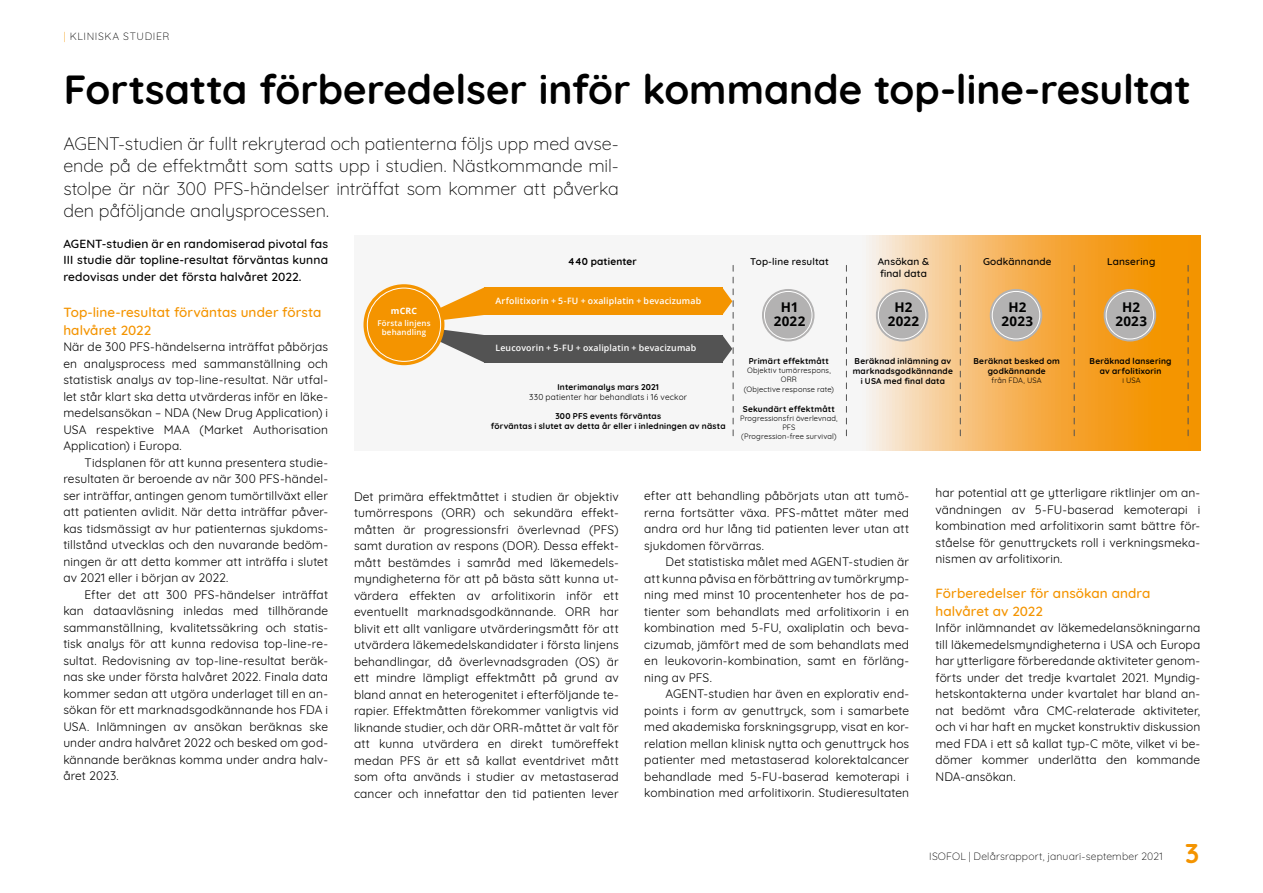
<style>
.page{position:relative;width:1263px;height:893px;background:#fff}
.page>*{position:absolute;margin:0;border:0;box-sizing:border-box;transform-origin:0 0}
.t1{font:700 40.5px "Quicksand";color:#000}
.t2{font:700 27px "Quicksand";color:#f49400}
.t3{font:300 18px/22.5px "Quicksand";letter-spacing:-.005em;color:#000;text-align:justify}
.t4{font:500 13.5px/18px "Quicksand";letter-spacing:.005em;color:#f49400}
.t5{font:700 13.35px/13.5px "Open Sans";letter-spacing:.02em;color:#000;text-align:center}
.t6{font:12px/16.5px "Quicksand";letter-spacing:.01em;color:#000;text-align:justify}
.t7{font:500 12px/16.5px "Quicksand";letter-spacing:.01em;color:#000;text-align:justify}
.t8{font:300 10.5px "Quicksand";letter-spacing:.02em;color:#000}
.t9{font:300 10.5px "Quicksand";letter-spacing:.06em;color:#000}
.t10{font:500 10.05px/12px "Quicksand";letter-spacing:.02em;color:#000}
.t11{font:700 10.05px "Quicksand";letter-spacing:.01em;color:#000}
.t12{font:500 9.9px "Quicksand";letter-spacing:.02em;color:#000}
.t13{font:600 8.85px "Open Sans";letter-spacing:.02em;color:#fff}
.t14{font:700 8.85px "Open Sans";color:#fff}
.t15{font:700 8.4px/10.1px "Quicksand";letter-spacing:.025em;color:#000;text-align:center}
.t16{font:8.4px "Quicksand";letter-spacing:.02em;color:#000}
.t17{font:600 7.95px/9.4px "Open Sans";letter-spacing:.02em;color:#fff;text-align:center}
.t18{font:7.5px/9px "Quicksand";letter-spacing:.02em;color:#000;text-align:center}
.s1{color:#f49400}
</style>
<div class="page">
<svg style="left:364px;top:236px;width:836px;height:214px"></svg>
<div style="left:484px;top:287px;width:238px;height:28px;background:#f49400"></div>
<div style="left:484px;top:335px;width:238px;height:27px;background:#535353"></div>
<svg style="left:420px;top:287px;width:64px;height:75px"></svg>
<div style="left:363px;top:284px;width:81px;height:81px;background:#f49400;border-radius:50%"></div>
<div style="left:367px;top:288px;width:74px;height:74px;border:1px solid #fff;border-radius:50%"></div>
<svg style="left:722px;top:265px;width:12px;height:171px"></svg>
<svg style="left:762px;top:289px;width:52px;height:52px"></svg>
<div style="left:764px;top:291px;width:48px;height:48px;background:#b3b2b2;border-radius:50%"></div>
<div style="left:764px;top:291px;width:48px;height:48px;border:1px solid #fff;border-radius:50%"></div>
<svg style="left:876px;top:289px;width:52px;height:52px"></svg>
<div style="left:878px;top:291px;width:48px;height:48px;background:#b3b2b2;border-radius:50%"></div>
<div style="left:878px;top:291px;width:48px;height:48px;border:1px solid #fff;border-radius:50%"></div>
<svg style="left:990px;top:289px;width:52px;height:52px"></svg>
<div style="left:992px;top:291px;width:48px;height:48px;background:#b3b2b2;border-radius:50%"></div>
<div style="left:992px;top:291px;width:48px;height:48px;border:1px solid #fff;border-radius:50%"></div>
<svg style="left:1104px;top:289px;width:52px;height:52px"></svg>
<div style="left:1106px;top:291px;width:48px;height:48px;background:#b3b2b2;border-radius:50%"></div>
<div style="left:1106px;top:291px;width:48px;height:48px;border:1px solid #fff;border-radius:50%"></div>
<svg style="left:846px;top:265px;width:1px;height:171px"></svg>
<svg style="left:960px;top:265px;width:1px;height:171px"></svg>
<svg style="left:1074px;top:265px;width:1px;height:171px"></svg>
<svg style="left:1188px;top:265px;width:1px;height:171px"></svg>
<p class="t9" style="left:64px;top:28px;width:107px"><span class="s1">|</span> KLINISKA STUDIER</p>
<h1 class="t1" style="left:64px;top:56px;width:1128px">Fortsatta förberedelser inför kommande top-line-resultat</h1>
<h3 class="t3" style="left:63px;top:130px;width:557px">AGENT-studien är fullt rekryterad och patienterna följs upp med avse&shy;ende på de effektmått som satts upp i studien. Nästkommande mil&shy;stolpe är när 300 PFS-händelser inträffat som kommer att påverka den påföljande analysprocessen.</h3>
<p class="t7" style="left:63px;top:234px;width:266px">AGENT-studien är en randomiserad pivotal fas III studie där topline-resultat förväntas kunna redovisas under det första halvåret 2022.</p>
<p class="t4" style="left:63px;top:302px;width:260px">Top-line-resultat förväntas under första halvåret 2022</p>
<p class="t6" style="left:63px;top:338px;width:266px">När de 300 PFS-händelserna inträffat påbörjas en analysprocess med sammanställning och statistisk analys av top-line-resultat. När utfal&shy;let står klart ska detta utvärderas inför en läke&shy;medelsansökan – NDA (New Drug Application) i USA respektive MAA (Market Authorisation Application) i Europa.</p>
<p class="t6" style="left:63px;top:453px;width:266px;text-indent:21px">Tidsplanen för att kunna presentera studie&shy;resultaten är beroende av när 300 PFS-händel&shy;ser inträffar, antingen genom tumörtillväxt eller att patienten avlidit. När detta inträffar påver&shy;kas tidsmässigt av hur patienternas sjukdoms&shy;tillstånd utvecklas och den nuvarande bedöm&shy;ningen är att detta kommer att inträffa i slutet av 2021 eller i början av 2022.</p>
<p class="t6" style="left:63px;top:585px;width:266px;text-indent:21px">Efter det att 300 PFS-händelser inträffat kan dataavläsning inledas med tillhörande sammanställning, kvalitetssäkring och statis&shy;tisk analys för att kunna redovisa top-line-re&shy;sultat. Redovisning av top-line-resultat beräk&shy;nas ske under första halvåret 2022. Finala data kommer sedan att utgöra underlaget till en an&shy;sökan för ett marknadsgodkännande hos FDA i USA. Inlämningen av ansökan beräknas ske under andra halvåret 2022 och besked om god&shy;kännande beräknas komma under andra halv&shy;året 2023.</p>
<p class="t12" style="left:750px;top:253px;width:80px">Top-line resultat</p>
<p class="t10" style="left:878px;top:254px;width:53px">Ansökan &amp; final data</p>
<p class="t10" style="left:983px;top:254px;width:70px">Godkännande</p>
<p class="t10" style="left:1107px;top:254px;width:50px">Lansering</p>
<p class="t11" style="left:568px;top:253px;width:70px">440 patienter</p>
<p class="t13" style="left:495px;top:295px;width:207px">Arfolitixorin + 5-FU + oxaliplatin + bevacizumab</p>
<p class="t13" style="left:495px;top:342px;width:202px">Leucovorin + 5-FU + oxaliplatin + bevacizumab</p>
<p class="t5" style="left:774px;top:300px;width:33px">H1<br>2022</p>
<p class="t5" style="left:888px;top:300px;width:33px">H2<br>2022</p>
<p class="t5" style="left:1001px;top:300px;width:33px">H2<br>2023</p>
<p class="t5" style="left:1115px;top:300px;width:33px">H2<br>2023</p>
<p class="t14" style="left:391px;top:305px;width:28px">mCRC</p>
<p class="t17" style="left:377px;top:318px;width:55px">Första linjens behandling</p>
<p class="t15" style="left:749px;top:355px;width:82px">Primärt effektmått</p>
<p class="t18" style="left:747px;top:365px;width:85px">Objektiv tumörrespons,<br>ORR</p>
<p class="t18" style="left:744px;top:384px;width:92px">(Objective response rate)</p>
<p class="t15" style="left:743px;top:403px;width:93px">Sekundärt effektmått</p>
<p class="t18" style="left:740px;top:413px;width:99px">Progressionsfri överlevnad,<br>PFS<br>(Progression-free survival)</p>
<p class="t15" style="left:853px;top:355px;width:102px">Beräknad inlämning av marknadsgodkännande i USA med final data</p>
<p class="t15" style="left:973px;top:355px;width:88px">Beräknat besked om godkännande</p>
<p class="t15" style="left:1090px;top:355px;width:83px">Beräknad lansering av arfolitixorin</p>
<p class="t18" style="left:1122px;top:375px;width:20px">i USA</p>
<p class="t18" style="left:991px;top:375px;width:52px">från FDA, USA</p>
<p class="t15" style="left:557px;top:381px;width:103px">Interimanalys mars 2021</p>
<p class="t16" style="left:529px;top:390px;width:159px">330 patienter har behandlats i 16 veckor</p>
<p class="t15" style="left:491px;top:411px;width:236px">300 PFS events förväntas<br>förväntas i slutet av detta år eller i inledningen av nästa</p>
<p class="t6" style="left:935px;top:484px;width:266px">har potential att ge ytterligare riktlinjer om an&shy;vändningen av 5-FU-baserad kemoterapi i kombination med arfolitixorin samt bättre för&shy;ståelse för genuttryckets roll i verkningsmeka&shy;nismen av arfolitixorin.</p>
<p class="t4" style="left:935px;top:583px;width:216px">Förberedelser för ansökan andra halvåret av 2022</p>
<p class="t6" style="left:935px;top:619px;width:266px">Inför inlämnandet av läkemedelansökningarna till läkemedelsmyndigheterna i USA och Europa har ytterligare förberedande aktiviteter genom&shy;förts under det tredje kvartalet 2021. Myndig&shy;hetskontakterna under kvartalet har bland an&shy;nat bedömt våra CMC-relaterade aktiviteter, och vi har haft en mycket konstruktiv diskussion med FDA i ett så kallat typ-C möte, vilket vi be&shy;dömer kommer underlätta den kommande NDA-ansökan.</p>
<p class="t6" style="left:354px;top:487px;width:266px">Det primära effektmåttet i studien är objektiv tumörrespons (ORR) och sekundära effekt&shy;måtten är progressionsfri överlevnad (PFS) samt duration av respons (DOR). Dessa effekt&shy;mått bestämdes i samråd med läkemedels&shy;myndigheterna för att på bästa sätt kunna ut&shy;värdera effekten av arfolitixorin inför ett eventuellt marknadsgodkännande. ORR har blivit ett allt vanligare utvärderingsmått för att utvärdera läkemedelskandidater i första linjens behandlingar, då överlevnadsgraden (OS) är ett mindre lämpligt effektmått på grund av bland annat en heterogenitet i efterföljande te&shy;rapier. Effektmåtten förekommer vanligtvis vid liknande studier, och där ORR-måttet är valt för att kunna utvärdera en direkt tumöreffekt medan PFS är ett så kallat eventdrivet mått som ofta används i studier av metastaserad cancer och innefattar den tid patienten lever</p>
<p class="t6" style="left:644px;top:486px;width:266px">efter att behandling påbörjats utan att tumö&shy;rerna fortsätter växa. PFS-måttet mäter med andra ord hur lång tid patienten lever utan att sjukdomen förvärras.</p>
<p class="t6" style="left:644px;top:552px;width:266px;text-indent:21px">Det statistiska målet med AGENT-studien är att kunna påvisa en förbättring av tumörkrymp&shy;ning med minst 10 procentenheter hos de pa&shy;tienter som behandlats med arfolitixorin i en kombination med 5-FU, oxaliplatin och beva&shy;cizumab, jämfört med de som behandlats med en leukovorin-kombination, samt en förläng&shy;ning av PFS.</p>
<p class="t6" style="left:644px;top:684px;width:266px;text-indent:21px">AGENT-studien har även en explorativ end&shy;points i form av genuttryck, som i samarbete med akademiska forskningsgrupp, visat en kor&shy;relation mellan klinisk nytta och genuttryck hos patienter med metastaserad kolorektalcancer behandlade med 5-FU-baserad kemoterapi i kombination med arfolitixorin. Studieresultaten</p>
<p class="t8" style="left:929px;top:848px;width:235px">ISOFOL | Delårsrapport, januari-september 2021</p>
<h2 class="t2" style="left:1185px;top:831px;width:16px">3</h2>
</div>
